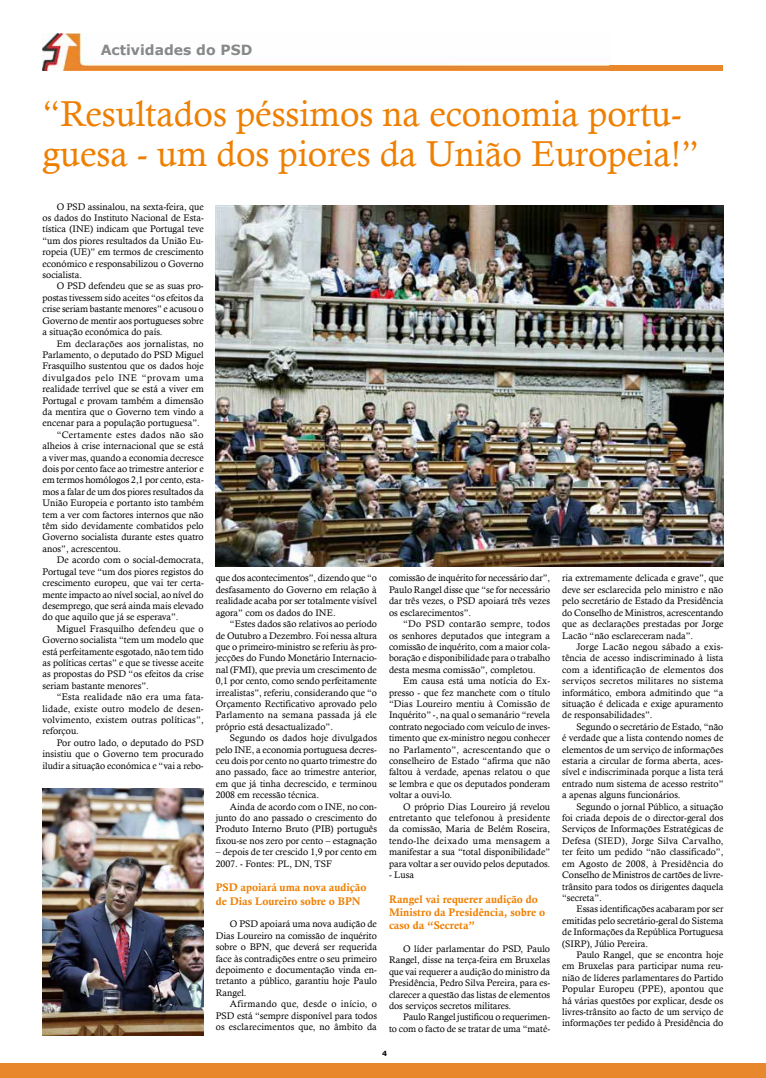
<style>
.page{position:relative;width:766px;height:1078px;background:#fff}
.page>*{position:absolute;margin:0;border:0;box-sizing:border-box;transform-origin:0 0}
.t1{font:36px/40px "Calisto";color:#ee7f00}
.t2{font:700 14px "Verdana";color:#87888a}
.t3{font:11px/13.2px "Calis MT Bol";color:#ee7f00}
.t4{font:9.5px/11.4px "Calisto";color:#000;text-align:justify}
.t5{font:9.5px "Calisto";letter-spacing:.02em;color:#000}
.t6{font:9.5px "Calisto";letter-spacing:.055em;color:#000}
.t7{font:9.5px "Calisto";letter-spacing:.035em;color:#000}
.t8{font:700 7px "Verdana";color:#000}
</style>
<div class="page">
<img style="left:43px;top:34px;width:567px;height:37px">
<div style="left:609px;top:66px;width:113px;height:5px;background:#e9872c"></div>
<div style="left:0;top:1063px;width:765px;height:14px;background:#e9872c"></div>
<img style="left:43px;top:788px;width:161px;height:247px">
<img style="left:216px;top:205px;width:507px;height:361px">
<h2 class="t2" style="left:101px;top:41px;width:153px">Actividades do PSD</h2>
<h1 class="t1" style="left:43px;top:94px;width:658px">“Resultados péssimos na economia portu&shy;guesa - um dos piores da União Europeia!”</h1>
<p class="t4" style="left:43px;top:200px;width:163px;text-indent:14px">O PSD assinalou, na sexta-feira, que os dados do Instituto Nacional de Esta&shy;tística (INE) indicam que Portugal teve “um dos piores resultados da União Eu&shy;ropeia (UE)” em termos de crescimento económico e responsabilizou o Governo socialista.</p>
<p class="t4" style="left:43px;top:280px;width:163px;text-indent:14px">O PSD defendeu que se as suas pro&shy;postas tivessem sido aceites “os efeitos da crise seriam bastante menores” e acusou o Governo de mentir aos portugueses sobre a situação económica do país.</p>
<p class="t4" style="left:57px;top:337px;width:148px">Em declarações aos jornalistas, no</p>
<p class="t4" style="left:43px;top:349px;width:163px">Parlamento, o deputado do PSD Miguel</p>
<p class="t4" style="left:43px;top:360px;width:163px">Frasquilho sustentou que os dados hoje</p>
<p class="t6" style="left:43px;top:372px;width:163px">divulgados pelo INE “provam uma</p>
<p class="t4" style="left:43px;top:383px;width:163px">realidade terrível que se está a viver em</p>
<p class="t4" style="left:43px;top:394px;width:163px">Portugal e provam também a dimensão</p>
<p class="t4" style="left:43px;top:406px;width:163px">da mentira que o Governo tem vindo a</p>
<p class="t4" style="left:43px;top:417px;width:159px">encenar para a população portuguesa”.</p>
<p class="t7" style="left:57px;top:429px;width:148px">“Certamente estes dados não são</p>
<p class="t4" style="left:43px;top:440px;width:163px">alheios à crise internacional que se está</p>
<p class="t4" style="left:43px;top:451px;width:163px">a viver mas, quando a economia decresce</p>
<p class="t4" style="left:43px;top:463px;width:163px">dois por cento face ao trimestre anterior e</p>
<p class="t4" style="left:43px;top:474px;width:163px">em termos homólogos 2,1 por cento, esta-</p>
<p class="t4" style="left:43px;top:485px;width:163px">mos a falar de um dos piores resultados da</p>
<p class="t4" style="left:43px;top:497px;width:163px">União Europeia e portanto isto também</p>
<p class="t4" style="left:43px;top:508px;width:163px">tem a ver com factores internos que não</p>
<p class="t4" style="left:43px;top:520px;width:163px">têm sido devidamente combatidos pelo</p>
<p class="t4" style="left:43px;top:531px;width:163px">Governo socialista durante estes quatro</p>
<p class="t4" style="left:43px;top:542px;width:80px">anos”, acrescentou.</p>
<p class="t4" style="left:57px;top:554px;width:148px">De acordo com o social-democrata,</p>
<p class="t4" style="left:43px;top:565px;width:163px">Portugal teve “um dos piores registos do</p>
<p class="t4" style="left:43px;top:577px;width:163px">crescimento europeu, que vai ter certa-</p>
<p class="t4" style="left:43px;top:588px;width:163px">mente impacto ao nível social, ao nível do</p>
<p class="t4" style="left:43px;top:599px;width:163px">desemprego, que será ainda mais elevado</p>
<p class="t4" style="left:43px;top:611px;width:137px">do que aquilo que já se esperava”.</p>
<p class="t4" style="left:57px;top:622px;width:148px">Miguel Frasquilho defendeu que o</p>
<p class="t4" style="left:43px;top:634px;width:163px">Governo socialista “tem um modelo que</p>
<p class="t4" style="left:43px;top:645px;width:162px">está perfeitamente esgotado, não tem tido</p>
<p class="t4" style="left:43px;top:656px;width:163px">as políticas certas” e que se tivesse aceite</p>
<p class="t4" style="left:43px;top:668px;width:163px">as propostas do PSD “os efeitos da crise</p>
<p class="t4" style="left:43px;top:679px;width:108px">seriam bastante menores”.</p>
<p class="t5" style="left:57px;top:691px;width:148px">“Esta realidade não era uma fata-</p>
<p class="t5" style="left:43px;top:702px;width:163px">lidade, existe outro modelo de desen-</p>
<p class="t4" style="left:43px;top:713px;width:163px">volvimento, existem outras políticas”,</p>
<p class="t4" style="left:43px;top:725px;width:38px">reforçou.</p>
<p class="t4" style="left:57px;top:736px;width:148px">Por outro lado, o deputado do PSD</p>
<p class="t4" style="left:43px;top:748px;width:163px">insistiu que o Governo tem procurado</p>
<p class="t4" style="left:43px;top:759px;width:163px">iludir a situação económica e “vai a rebo-</p>
<p class="t4" style="left:216px;top:572px;width:163px">que dos acontecimentos”, dizendo que “o desfasamento do Governo em relação à realidade acaba por ser totalmente visível agora” com os dados do INE.</p>
<p class="t4" style="left:216px;top:618px;width:163px;text-indent:14px">“Estes dados são relativos ao período de Outubro a Dezembro. Foi nessa altura que o primeiro-ministro se referiu às pro&shy;jecções do Fundo Monetário Internacio&shy;nal (FMI), que previa um crescimento de 0,1 por cento, como sendo perfeitamente irrealistas”, referiu, considerando que “o Orçamento Rectificativo aprovado pelo Parlamento na semana passada já ele próprio está desactualizado”.</p>
<p class="t4" style="left:216px;top:732px;width:163px;text-indent:14px">Segundo os dados hoje divulgados pelo INE, a economia portuguesa decres&shy;ceu dois por cento no quarto trimestre do ano passado, face ao trimestre anterior, em que já tinha decrescido, e terminou 2008 em recessão técnica.</p>
<p class="t4" style="left:216px;top:800px;width:163px;text-indent:14px">Ainda de acordo com o INE, no con&shy;junto do ano passado o crescimento do Produto Interno Bruto (PIB) português fixou-se nos zero por cento – estagnação</p>
<p class="t4" style="left:216px;top:846px;width:163px">– depois de ter crescido 1,9 por cento em<br>2007. - Fontes: PL, DN, TSF</p>
<p class="t3" style="left:216px;top:880px;width:152px">PSD apoiará uma nova audição de Dias Loureiro sobre o BPN</p>
<p class="t4" style="left:216px;top:918px;width:163px;text-indent:14px">O PSD apoiará uma nova audição de Dias Loureiro na comissão de inquérito sobre o BPN, que deverá ser requerida face às contradições entre o seu primeiro depoimento e documentação vinda en&shy;tretanto a público, garantiu hoje Paulo Rangel.</p>
<p class="t4" style="left:216px;top:997px;width:163px;text-indent:14px">Afirmando que, desde o início, o PSD está “sempre disponível para todos os esclarecimentos que, no âmbito da</p>
<p class="t4" style="left:389px;top:572px;width:163px">comissão de inquérito for necessário dar”, Paulo Rangel disse que “se for necessário dar três vezes, o PSD apoiará três vezes os esclarecimentos”.</p>
<p class="t4" style="left:389px;top:618px;width:163px;text-indent:14px">“Do PSD contarão sempre, todos os senhores deputados que integram a comissão de inquérito, com a maior cola&shy;boração e disponibilidade para o trabalho desta mesma comissão”, completou.</p>
<p class="t4" style="left:389px;top:675px;width:163px;text-indent:14px">Em causa está uma notícia do Ex&shy;presso - que fez manchete com o título “Dias Loureiro mentiu à Comissão de Inquérito” -, na qual o semanário “revela contrato negociado com veículo de inves&shy;timento que ex-ministro negou conhecer no Parlamento”, acrescentando que o conselheiro de Estado “afirma que não faltou à verdade, apenas relatou o que se lembra e que os deputados ponderam voltar a ouvi-lo.</p>
<p class="t4" style="left:389px;top:800px;width:163px;text-indent:14px">O próprio Dias Loureiro já revelou entretanto que telefonou à presidente da comissão, Maria de Belém Roseira, tendo-lhe deixado uma mensagem a manifestar a sua “total disponibilidade” para voltar a ser ouvido pelos deputados.</p>
<p class="t4" style="left:389px;top:868px;width:26px">- Lusa</p>
<p class="t3" style="left:389px;top:892px;width:157px">Rangel vai requerer audição do<br>Ministro da Presidência, sobre o caso da “Secreta”</p>
<p class="t4" style="left:389px;top:942px;width:163px;text-indent:14px">O líder parlamentar do PSD, Paulo Rangel, disse na terça-feira em Bruxelas que vai requerer a audição do ministro da Presidência, Pedro Silva Pereira, para es&shy;clarecer a questão das listas de elementos dos serviços secretos militares.</p>
<p class="t4" style="left:389px;top:1011px;width:163px;text-align:right">Paulo Rangel justificou o requerimen-<br>to com o facto de se tratar de uma “maté-</p>
<p class="t8" style="left:382px;top:1049px;width:6px">4</p>
<p class="t4" style="left:562px;top:572px;width:163px">ria extremamente delicada e grave”, que deve ser esclarecida pelo ministro e não pelo secretário de Estado da Presidência do Conselho de Ministros, acrescentando que as declarações prestadas por Jorge Lacão “não esclareceram nada”.</p>
<p class="t4" style="left:562px;top:640px;width:163px;text-indent:14px">Jorge Lacão negou sábado a exis&shy;tência de acesso indiscriminado à lista com a identificação de elementos dos serviços secretos militares no sistema informático, embora admitindo que “a situação é delicada e exige apuramento de responsabilidades”.</p>
<p class="t4" style="left:562px;top:720px;width:163px;text-indent:14px">Segundo o secretário de Estado, “não é verdade que a lista contendo nomes de elementos de um serviço de informações estaria a circular de forma aberta, aces&shy;sível e indiscriminada porque a lista terá entrado num sistema de acesso restrito” a apenas alguns funcionários.</p>
<p class="t4" style="left:562px;top:800px;width:163px;text-indent:14px">Segundo o jornal Público, a situação foi criada depois de o director-geral dos Serviços de Informações Estratégicas de Defesa (SIED), Jorge Silva Carvalho, ter feito um pedido “não classificado”, em Agosto de 2008, à Presidência do Conselho de Ministros de cartões de livre&shy;trânsito para todos os dirigentes daquela “secreta”.</p>
<p class="t4" style="left:562px;top:903px;width:163px;text-indent:14px">Essas identificações acabaram por ser emitidas pelo secretário-geral do Sistema de Informações da República Portuguesa (SIRP), Júlio Pereira.</p>
<p class="t4" style="left:562px;top:948px;width:163px;text-indent:14px">Paulo Rangel, que se encontra hoje em Bruxelas para participar numa reu&shy;nião de líderes parlamentares do Partido Popular Europeu (PPE), apontou que há várias questões por explicar, desde os livres-trânsito ao facto de um serviço de informações ter pedido à Presidência do</p>
</div>
